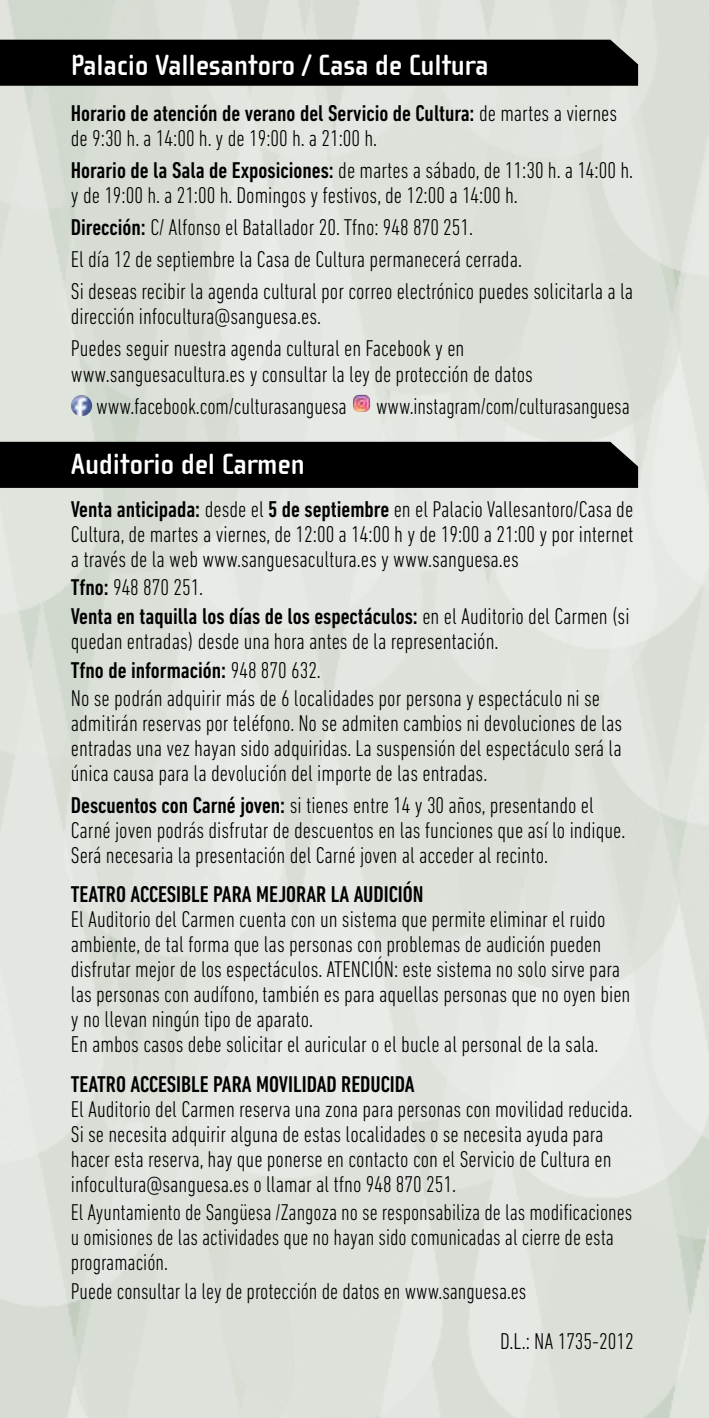
<style>
.page{position:relative;width:709px;height:1418px;background:#fff}
.page>*{position:absolute;margin:0;border:0;box-sizing:border-box;transform-origin:0 0}
.t1{font:700 30px "Cholla Sans";letter-spacing:-.005em;color:#fff}
.t2{font:300 condensed 23.25px/25px "DIN Next LT Pro";color:#000}
.t3{font:500 condensed 23.25px/28.5px "DIN Next LT Pro";color:#000}
.s1{font-weight:500}
.s2{font-weight:300}
</style>
<div class="page">
<div style="left:0;top:40px;width:638px;height:46px;background:#000"></div>
<div style="left:0;top:442px;width:638px;height:46px;background:#000"></div>
<img style="left:71px;top:395px;width:21px;height:21px;border-radius:11px">
<img style="left:353px;top:394px;width:17px;height:18px">
<p class="t1" style="left:71px;top:48px;width:419px">Palacio Vallesantoro / Casa de Cultura</p>
<p class="t2" style="left:71px;top:100px;width:548px"><span class="s1">Horario de atención de verano del Servicio de Cultura:</span> de martes a viernes de 9:30 h. a 14:00 h. y de 19:00 h. a 21:00 h.</p>
<p class="t2" style="left:71px;top:157px;width:563px"><span class="s1">Horario de la Sala de Exposiciones:</span> de martes a sábado, de 11:30 h. a 14:00 h. y de 19:00 h. a 21:00 h. Domingos y festivos, de 12:00 a 14:00 h.</p>
<p class="t2" style="left:71px;top:211px;width:564px;line-height:32px"><span class="s1">Dirección:</span> C/ Alfonso el Batallador 20. Tfno: 948 870 251.<br>El día 12 de septiembre la Casa de Cultura permanecerá cerrada.<br>Si deseas recibir la agenda cultural por correo electrónico puedes solicitarla a la</p>
<p class="t2" style="left:71px;top:300px;width:395px;line-height:32px">dirección infocultura@sanguesa.es.<br>Puedes seguir nuestra agenda cultural en Facebook y en</p>
<p class="t2" style="left:96px;top:357px;width:438px;line-height:32px;text-indent:-25px">www.sanguesacultura.es y consultar la ley de protección de datos www.facebook.com/culturasanguesa</p>
<p class="t2" style="left:376px;top:393px;width:255px">www.instagram/com/culturasanguesa</p>
<p class="t1" style="left:71px;top:447px;width:235px">Auditorio del Carmen</p>
<p class="t2" style="left:71px;top:496px;width:564px;text-align:justify"><span class="s1">Venta anticipada:</span> desde el <span class="s1">5 de septiembre</span> en el Palacio Vallesantoro/Casa de Cultura, de martes a viernes, de 12:00 a 14:00 h y de 19:00 a 21:00 y por internet a través de la web www.sanguesacultura.es y www.sanguesa.es</p>
<p class="t3" style="left:71px;top:573px;width:560px">Tfno: <span class="s2">948 870 251.<br></span>Venta en taquilla los días de los espectáculos: <span class="s2">en el Auditorio del Carmen (si</span></p>
<p class="t2" style="left:71px;top:626px;width:531px;line-height:28.5px">quedan entradas) desde una hora antes de la representación.<br><span class="s1">Tfno de información:</span> 948 870 632.<br>No se podrán adquirir más de 6 localidades por persona y espectáculo ni se</p>
<p class="t2" style="left:71px;top:710px;width:553px;text-align:justify">admitirán reservas por teléfono. No se admiten cambios ni devoluciones de las entradas una vez hayan sido adquiridas. La suspensión del espectáculo será la única causa para la devolución del importe de las entradas.</p>
<p class="t2" style="left:71px;top:792px;width:556px"><span class="s1">Descuentos con Carné joven:</span> si tienes entre 14 y 30 años, presentando el<br>Carné joven podrás disfrutar de descuentos en las funciones que así lo indique.<br>Será necesaria la presentación del Carné joven al acceder al recinto.</p>
<p class="t3" style="left:71px;top:880px;width:354px">TEATRO ACCESIBLE PARA MEJORAR LA AUDICIÓN</p>
<p class="t2" style="left:71px;top:906px;width:561px">El Auditorio del Carmen cuenta con un sistema que permite eliminar el ruido ambiente, de tal forma que las personas con problemas de audición pueden disfrutar mejor de los espectáculos. ATENCIÓN: este sistema no solo sirve para las personas con audífono, también es para aquellas personas que no oyen bien y no llevan ningún tipo de aparato.<br>En ambos casos debe solicitar el auricular o el bucle al personal de la sala.</p>
<p class="t3" style="left:71px;top:1069px;width:345px">TEATRO ACCESIBLE PARA MOVILIDAD REDUCIDA</p>
<p class="t2" style="left:71px;top:1096px;width:563px">El Auditorio del Carmen reserva una zona para personas con movilidad reducida.<br>Si se necesita adquirir alguna de estas localidades o se necesita ayuda para hacer esta reserva, hay que ponerse en contacto con el Servicio de Cultura en infocultura@sanguesa.es o llamar al tfno 948 870 251.</p>
<p class="t2" style="left:71px;top:1199px;width:563px">El Ayuntamiento de Sangüesa /Zangoza no se responsabiliza de las modificaciones u omisiones de las actividades que no hayan sido comunicadas al cierre de esta programación.</p>
<p class="t2" style="left:500px;top:1265px;width:135px;line-height:50px;text-indent:-429px">Puede consultar la ley de protección de datos en www.sanguesa.es<br>D.L.: NA 1735-2012</p>
</div>
